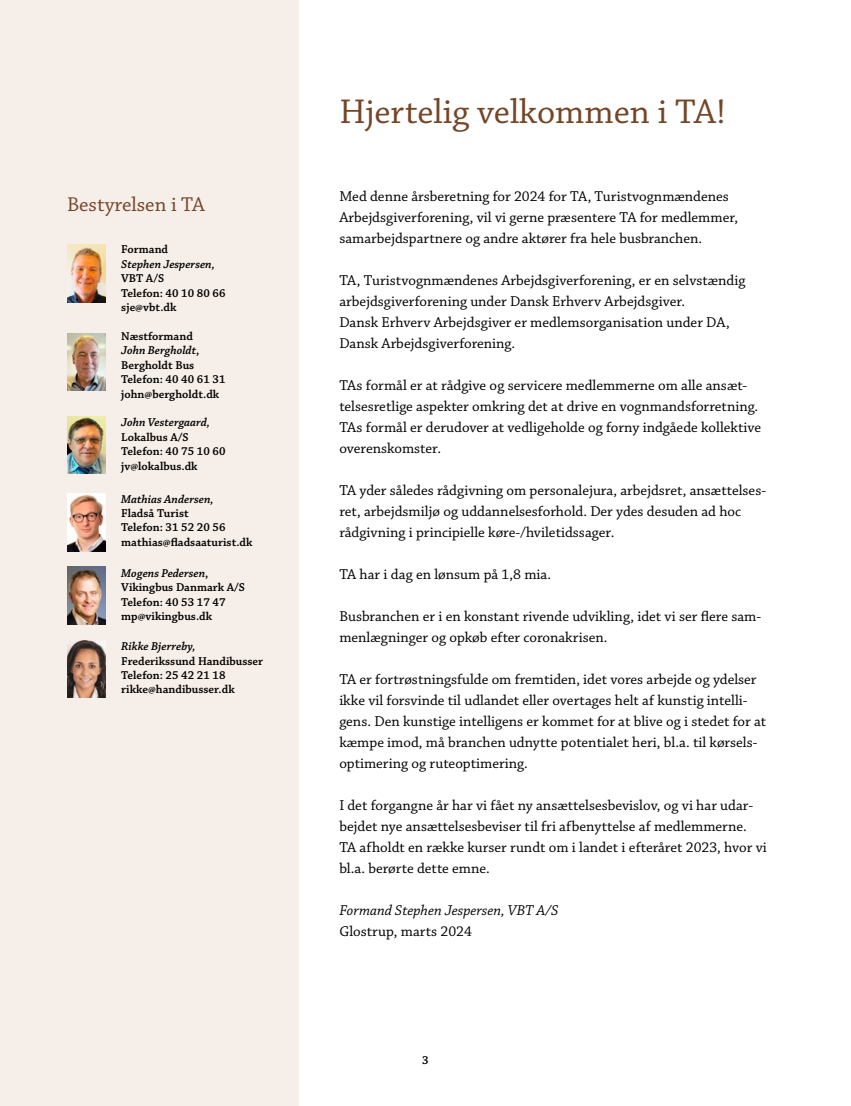
<style>
.page{position:relative;width:851px;height:1106px;background:#fff}
.page>*{position:absolute;margin:0;border:0;box-sizing:border-box;transform-origin:0 0}
.t1{font:36px "Chaparral Pro";color:#754527}
.t2{font:21px "Chaparral Pro";color:#754527}
.t3{font:15px/21px "Chaparral Pro";color:#000}
.t4{font:italic 15px "Chaparral Pro";color:#000}
.t5{font:600 12px/14.4px "Chaparral Pro";color:#000}
.t6{font:italic 600 12px "Chaparral Pro";color:#000}
.s1{font-style:italic}
</style>
<div class="page">
<div style="left:0;top:0;width:299px;height:1106px;background:#f5eee9"></div>
<img style="left:67px;top:244px;width:38px;height:58px">
<img style="left:67px;top:416px;width:38px;height:57px">
<img style="left:67px;top:640px;width:38px;height:57px">
<img style="left:67px;top:567px;width:38px;height:57px">
<img style="left:67px;top:494px;width:38px;height:57px">
<img style="left:67px;top:333px;width:38px;height:57px">
<h2 class="t2" style="left:67px;top:192px;width:139px">Bestyrelsen i TA</h2>
<p class="t5" style="left:121px;top:243px;width:48px">Formand</p>
<p class="t6" style="left:121px;top:257px;width:95px">Stephen Jespersen,</p>
<p class="t5" style="left:121px;top:272px;width:106px">VBT A/S<br>Telefon: 40 10 80 66 sje@vbt.dk</p>
<p class="t5" style="left:121px;top:329px;width:106px">Næstformand<br><span class="s1">John Bergholdt</span>,<br>Bergholdt Bus<br>Telefon: 40 40 61 31 john@bergholdt.dk</p>
<p class="t6" style="left:121px;top:416px;width:90px">John Vestergaard,</p>
<p class="t5" style="left:121px;top:430px;width:106px">Lokalbus A/S<br>Telefon: 40 75 10 60 jv@lokalbus.dk</p>
<p class="t6" style="left:121px;top:492px;width:94px">Mathias Andersen,</p>
<p class="t5" style="left:121px;top:506px;width:133px">Fladså Turist<br>Telefon: 31 52 20 56 mathias@fladsaaturist.dk</p>
<p class="t5" style="left:121px;top:566px;width:125px"><span class="s1">Mogens Pedersen</span>,<br>Vikingbus Danmark A/S<br>Telefon: 40 53 17 47 mp@vikingbus.dk</p>
<p class="t6" style="left:121px;top:639px;width:76px">Rikke Bjerreby,</p>
<p class="t5" style="left:121px;top:654px;width:143px">Frederikssund Handibusser<br>Telefon: 25 42 21 18 rikke@handibusser.dk</p>
<h1 class="t1" style="left:339px;top:92px;width:388px">Hjertelig velkommen i TA!</h1>
<p class="t3" style="left:339px;top:186px;width:400px">Med denne årsberetning for 2024 for TA, Turistvognmændenes<br>Arbejdsgiverforening, vil vi gerne præsentere TA for medlemmer, samarbejdspartnere og andre aktører fra hele busbranchen.</p>
<p class="t3" style="left:339px;top:270px;width:407px">TA, Turistvognmændenes Arbejdsgiverforening, er en selvstændig arbejdsgiverforening under Dansk Erhverv Arbejdsgiver.<br>Dansk Erhverv Arbejdsgiver er medlemsorganisation under DA, Dansk Arbejdsgiverforening.</p>
<p class="t3" style="left:339px;top:375px;width:423px">TAs formål er at rådgive og servicere medlemmerne om alle ansæt&shy;telsesretlige aspekter omkring det at drive en vognmandsforretning.<br>TAs formål er derudover at vedligeholde og forny indgåede kollektive overenskomster.</p>
<p class="t3" style="left:339px;top:480px;width:428px">TA yder således rådgivning om personalejura, arbejdsret, ansættelses&shy;ret, arbejdsmiljø og uddannelsesforhold. Der ydes desuden ad hoc rådgivning i principielle køre-/hviletidssager.</p>
<p class="t3" style="left:339px;top:564px;width:213px">TA har i dag en lønsum på 1,8 mia.</p>
<p class="t3" style="left:339px;top:606px;width:423px">Busbranchen er i en konstant rivende udvikling, idet vi ser flere sam&shy;menlægninger og opkøb efter coronakrisen.</p>
<p class="t3" style="left:339px;top:669px;width:428px">TA er fortrøstningsfulde om fremtiden, idet vores arbejde og ydelser ikke vil forsvinde til udlandet eller overtages helt af kunstig intelli&shy;gens. Den kunstige intelligens er kommet for at blive og i stedet for at kæmpe imod, må branchen udnytte potentialet heri, bl.a. til kørsels&shy;optimering og ruteoptimering.</p>
<p class="t3" style="left:339px;top:795px;width:429px">I det forgangne år har vi fået ny ansættelsesbevislov, og vi har udar&shy;bejdet nye ansættelsesbeviser til fri afbenyttelse af medlemmerne.<br>TA afholdt en række kurser rundt om i landet i efteråret 2023, hvor vi bl.a. berørte dette emne.</p>
<p class="t4" style="left:339px;top:902px;width:221px">Formand Stephen Jespersen, VBT A/S</p>
<p class="t3" style="left:339px;top:921px;width:134px">Glostrup, marts 2024</p>
<p class="t5" style="left:422px;top:1053px;width:8px">3</p>
</div>
